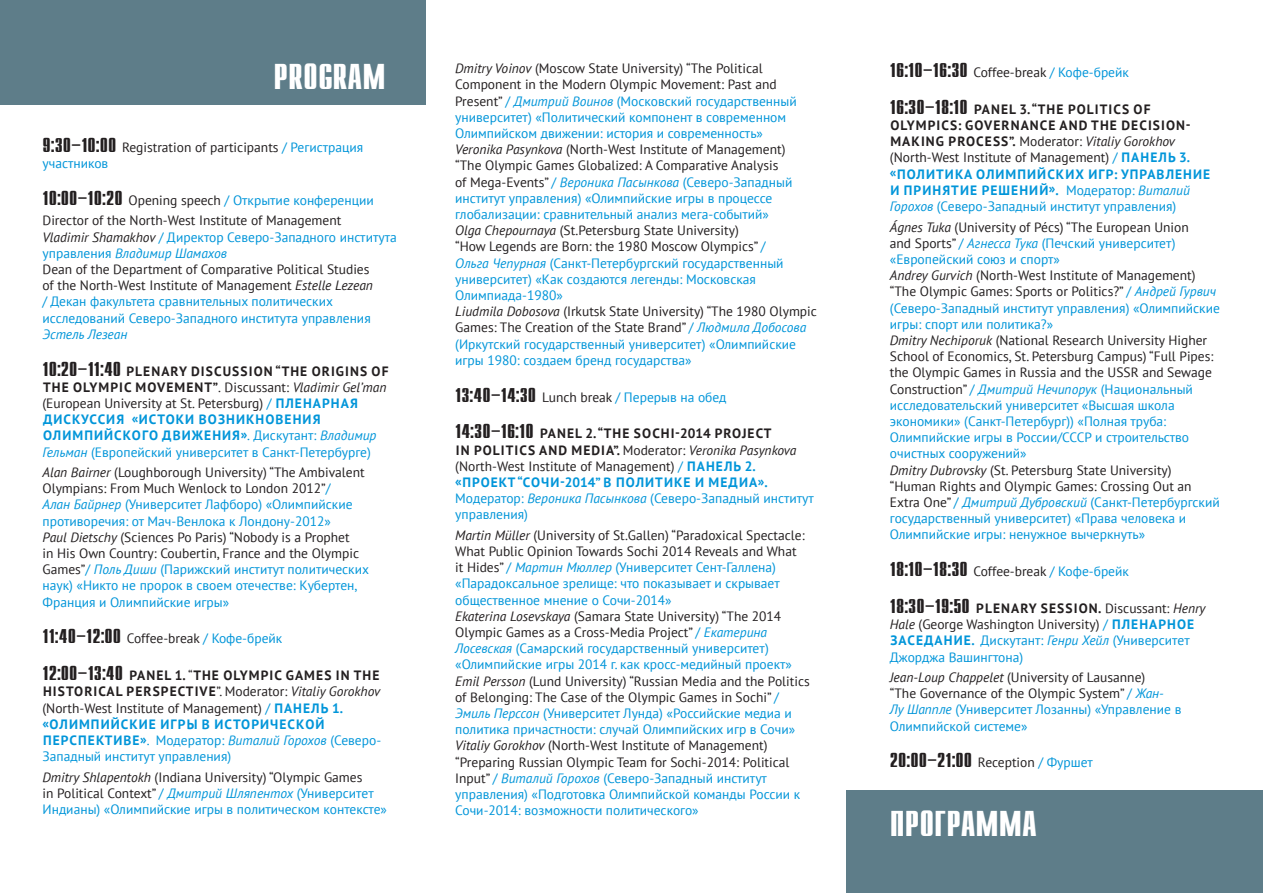
<style>
.page{position:relative;width:1263px;height:893px;background:#fff}
.page>*{position:absolute;margin:0;border:0;box-sizing:border-box;transform-origin:0 0}
.t1{font:700 29.85px "Compact";color:#fff}
.time{font:700 16.5px "Compact";color:#231f20}
.text{font:13.5px/16.2px "PT Sans";color:#0095d9}
.text-2{font:13.5px/16.2px "PT Sans";color:#231f20}
.time-2{font:700 13.5px/16.2px "PT Sans";letter-spacing:.08em;color:#231f20}
.time-3{font:700 13.5px/16.2px "PT Sans";letter-spacing:.08em;color:#0095d9}
.time-4{font:13.5px/16.2px "PT Sans";color:#0095d9}
.time-5{font:13.5px/16.2px "PT Sans";color:#231f20}
.s1{font-family:"Compact";font-weight:700;font-size:16.5px}
.s2{color:#0095d9}
.s3{font-family:"Compact";font-weight:700;font-size:16.5px;color:#231f20}
.s4{color:#231f20}
.s5{font-style:italic}
.s6{font-style:italic;color:#0095d9}
.s7{font-style:italic;color:#231f20}
.s8{font-family:"Compact";font-size:16.5px;color:#231f20}
.s9{font-weight:400;color:#231f20}
.s10{font-weight:400;font-style:italic;color:#231f20}
.s11{font-weight:400}
.s12{font-weight:400;font-style:italic}
.s13{font-family:"Compact";font-size:16.5px}
.s14{font-weight:400;color:#0095d9}
.s15{font-weight:400;font-style:italic;color:#0095d9}
.s16{font-weight:700;color:#231f20}
.s17{font-weight:700}
.s18{font-family:"PT Sans";font-weight:400;font-size:13.5px}
.s19{font-family:"PT Sans";font-weight:400;font-size:13.5px;color:#0095d9}
</style>
<div class="page">
<div style="left:846px;top:790px;width:417px;height:103px;background:#5e7d89"></div>
<div style="left:0;top:0;width:425px;height:105px;background:#5e7d89"></div>
<p class="t1" style="left:274px;top:57px;width:114px">PROGRAM</p>
<p class="time-5" style="left:43px;top:139px;width:322px"><span class="s1">9:30–10:00</span> Registration of participants <span class="s2">/ Регистрация участников</span></p>
<p class="time-4" style="left:43px;top:192px;width:333px"><span class="s3">10:00–10:20</span> <span class="s4">Opening speech</span> / Открытие конференции</p>
<p class="text-2" style="left:43px;top:212px;width:356px">Director of the North-West Institute of Management<br><span class="s5">Vladimir Shamakhov</span> <span class="s2">/ Директор Северо-Западного института управления</span> <span class="s6">Владимир Шамахов</span></p>
<p class="text" style="left:43px;top:261px;width:332px"><span class="s4">Dean of the Department of Comparative Political Studies of the North-West Institute of Management</span> <span class="s7">Estelle Lezean </span>/ Декан факультета сравнительных политических исследований Северо-Западного института управления <span class="s5">Эстель Лезеан</span></p>
<p class="time-3" style="left:43px;top:362px;width:348px"><span class="s8">10:20–11:40</span> <span class="s4">PLENARY DISCUSSION “THE ORIGINS OF THE OLYMPIC MOVEMENT”</span><span class="s9">. Discussant:</span> <span class="s10">Vladimir Gel’man </span><span class="s9">(European University at St. Petersburg)</span> <span class="s11">/</span> ПЛЕНАРНАЯ ДИСКУССИЯ «ИСТОКИ ВОЗНИКНОВЕНИЯ ОЛИМПИЙСКОГО ДВИЖЕНИЯ»<span class="s11">. Дискутант:</span> <span class="s12">Владимир Гельман</span> <span class="s11">(Европейский университет в Санкт-Петербурге)</span></p>
<p class="text-2" style="left:43px;top:464px;width:324px"><span class="s5">Alan Bairner</span> (Loughborough University) “The Ambivalent Olympians: From Much Wenlock to London 2012”<span class="s2">/<br></span><span class="s6">Алан Байрнер</span> <span class="s2">(Университет Лафборо) «Олимпийские противоречия: от Мач-Венлока к Лондону-2012»</span></p>
<p class="text" style="left:43px;top:529px;width:328px"><span class="s7">Paul Dietschy</span> <span class="s4">(Sciences Po Paris) “Nobody is a Prophet<br>in His Own Country: Coubertin, France and the Olympic Games”</span>/ <span class="s5">Поль Диши</span> (Парижский институт политических наук) «Никто не пророк в своем отечестве: Кубертен, Франция и Олимпийские игры»</p>
<p class="time-5" style="left:43px;top:630px;width:241px"><span class="s1">11:40–12:00</span> Coffee-break <span class="s2">/ Кофе-брейк</span></p>
<p class="time-3" style="left:43px;top:667px;width:340px"><span class="s8">12:00–13:40</span> <span class="s4">PANEL 1.</span> <span class="s9">“</span><span class="s4">THE OLYMPIC GAMES IN THE HISTORICAL PERSPECTIVE</span><span class="s9">”. Moderator:</span> <span class="s10">Vitaliy Gorokhov </span><span class="s9">(North-West Institute of Management)</span> <span class="s11">/</span> ПАНЕЛЬ 1. «ОЛИМПИЙСКИЕ ИГРЫ В ИСТОРИЧЕСКОЙ ПЕРСПЕКТИВЕ»<span class="s11">. Модератор:</span> <span class="s12">Виталий Горохов</span> <span class="s11">(Северо-Западный институт управления)</span></p>
<p class="text" style="left:43px;top:768px;width:346px"><span class="s7">Dmitry Shlapentokh</span> <span class="s4">(Indiana University) “Olympic Games<br>in Political Context”</span> / <span class="s5">Дмитрий Шляпентох</span> (Университет<br>Индианы) «Олимпийские игры в политическом контексте»</p>
<p class="text" style="left:455px;top:60px;width:343px"><span class="s7">Dmitry Voinov</span> <span class="s4">(Moscow State University) “The Political Component in the Modern Olympic Movement: Past and Present”</span> / <span class="s5">Дмитрий Воинов</span> (Московский государственный университет) «Политический компонент в современном Олимпийском движении: история и современность»</p>
<p class="text" style="left:455px;top:141px;width:339px"><span class="s7">Veronika Pasynkova</span> <span class="s4">(North-West Institute of Management) “The Olympic Games Globalized: A Comparative Analysis of Mega-Events”</span> / <span class="s5">Вероника Пасынкова</span> (Северо-Западный институт управления) «Олимпийские игры в процессе глобализации: сравнительный анализ мега-событий»</p>
<p class="text" style="left:455px;top:222px;width:330px"><span class="s7">Olga Chepournaya</span> <span class="s4">(St.Petersburg State University)<br>“How Legends are Born: the 1980 Moscow Olympics”</span> / <span class="s5">Ольга Чепурная</span> (Санкт-Петербургский государственный университет) «Как создаются легенды: Московская Олимпиада-1980»</p>
<p class="text" style="left:455px;top:303px;width:363px"><span class="s7">Liudmila Dobosova</span> <span class="s4">(Irkutsk State University) “The 1980 Olympic Games: The Creation of the State Brand”</span> / <span class="s5">Людмила Добосова </span>(Иркутский государственный университет) «Олимпийские игры 1980: создаем бренд государства»</p>
<p class="time-4" style="left:455px;top:388px;width:273px"><span class="s3">13:40–14:30</span> <span class="s4">Lunch break</span> / Перерыв на обед</p>
<p class="time-2" style="left:455px;top:425px;width:360px"><span class="s13">14:30–16:10</span> PANEL 2. “THE SOCHI-2014 PROJECT<br>IN POLITICS AND MEDIA”. <span class="s11">Moderator:</span> <span class="s12">Veronika Pasynkova </span><span class="s11">(North-West Institute of Management)</span> <span class="s14">/</span> <span class="s2">ПАНЕЛЬ 2. «ПРОЕКТ “СОЧИ-2014” В ПОЛИТИКЕ И МЕДИА».<br></span><span class="s14">Модератор:</span> <span class="s15">Вероника Пасынкова</span> <span class="s14">(Северо-Западный институт управления)</span></p>
<p class="text-2" style="left:455px;top:527px;width:351px"><span class="s5">Martin Müller</span> (University of St.Gallen) “Paradoxical Spectacle:<br>What Public Opinion Towards Sochi 2014 Reveals and What it Hides” <span class="s2">/</span> <span class="s6">Мартин Мюллер</span> <span class="s2">(Университет Сент-Галлена) «Парадоксальное зрелище: что показывает и скрывает общественное мнение о Сочи-2014»</span></p>
<p class="text" style="left:455px;top:608px;width:338px"><span class="s7">Ekaterina Losevskaya</span> <span class="s4">(Samara State University) “The 2014<br>Olympic Games as a Cross-Media Project”</span> / <span class="s5">Екатерина Лосевская</span> (Самарский государственный университет) «Олимпийские игры 2014 г. как кросс-медийный проект»</p>
<p class="text-2" style="left:455px;top:672px;width:356px"><span class="s5">Emil Persson</span> (Lund University) “Russian Media and the Politics of Belonging: The Case of the Olympic Games in Sochi” <span class="s2">/ </span><span class="s6">Эмиль Перссон</span> <span class="s2">(Университет Лунда) «Российские медиа и политика причастности: случай Олимпийских игр в Сочи»</span></p>
<p class="text" style="left:455px;top:737px;width:347px"><span class="s7">Vitaliy Gorokhov</span> <span class="s4">(North-West Institute of Management) “Preparing Russian Olympic Team for Sochi-2014: Political Input”</span> / <span class="s5">Виталий Горохов</span> (Северо-Западный институт управления) «Подготовка Олимпийской команды России к Сочи-2014: возможности политического»</p>
<p class="time-5" style="left:890px;top:64px;width:241px"><span class="s1">16:10–16:30</span> Coffee-break <span class="s2">/ Кофе-брейк</span></p>
<p class="time-2" style="left:890px;top:101px;width:322px"><span class="s13">16:30–18:10</span> PANEL 3. “THE POLITICS OF OLYMPICS: GOVERNANCE AND THE DECISION-MAKING PROCESS”. <span class="s11">Moderator:</span> <span class="s12">Vitaliy Gorokhov </span><span class="s11">(North-West Institute of Management)</span> <span class="s14">/</span> <span class="s2">ПАНЕЛЬ 3. «ПОЛИТИКА ОЛИМПИЙСКИХ ИГР: УПРАВЛЕНИЕ И ПРИНЯТИЕ РЕШЕНИЙ».</span> <span class="s14">Модератор:</span> <span class="s15">Виталий Горохов</span> <span class="s14">(Северо-Западный институт управления)</span></p>
<p class="text-2" style="left:890px;top:218px;width:300px"><span class="s5">Ágnes Tuka</span> (University of Pécs) “The European Union and Sports” <span class="s2">/</span> <span class="s6">Агнесса Тука</span> <span class="s2">(Печский университет) «Европейский союз и спорт»</span></p>
<p class="text" style="left:890px;top:267px;width:331px"><span class="s7">Andrey Gurvich</span> <span class="s4">(North-West Institute of Management) “The Olympic Games: Sports or Politics?”</span> / <span class="s5">Андрей Гурвич </span>(Северо-Западный институт управления) «Олимпийские игры: спорт или политика?»</p>
<p class="text" style="left:890px;top:332px;width:325px"><span class="s7">Dmitry Nechiporuk</span> <span class="s4">(National Research University Higher School of Economics, St. Petersburg Campus) “Full Pipes: the Olympic Games in Russia and the USSR and Sewage Construction”</span> / <span class="s5">Дмитрий Нечипорук</span> (Национальный исследовательский университет «Высшая школа экономики» (Санкт-Петербург)) «Полная труба:<br>Олимпийские игры в России/СССР и строительство очистных сооружений»</p>
<p class="text" style="left:890px;top:461px;width:331px"><span class="s7">Dmitry Dubrovsky</span> <span class="s4">(St. Petersburg State University) “Human Rights and Olympic Games: Crossing Out an Extra One”</span> / <span class="s5">Дмитрий Дубровский</span> (Санкт-Петербургский государственный университет) «Права человека и Олимпийские игры: ненужное вычеркнуть»</p>
<p class="time-5" style="left:890px;top:563px;width:241px"><span class="s1">18:10–18:30</span> Coffee-break <span class="s2">/ Кофе-брейк</span></p>
<p class="time-4" style="left:890px;top:600px;width:317px"><span class="s3">18:30–19:50</span> <span class="s16">PLENARY SESSION.</span> <span class="s4">Discussant:</span> <span class="s7">Henry Hale</span> <span class="s4">(George Washington University)</span> / <span class="s17">ПЛЕНАРНОЕ ЗАСЕДАНИЕ.</span> Дискутант: <span class="s5">Генри Хейл</span> (Университет Джорджа Вашингтона)</p>
<p class="text-2" style="left:890px;top:669px;width:293px"><span class="s5">Jean-Loup Chappelet</span> (University of Lausanne)<br>“The Governance of the Olympic System” <span class="s2">/</span> <span class="s6">Жан-<br>Лу Шаппле</span> <span class="s2">(Университет Лозанны) «Управление в Олимпийской системе»</span></p>
<p class="time" style="left:890px;top:750px;width:204px">20:00–21:00 <span class="s18">Reception</span> <span class="s19">/ Фуршет</span></p>
<p class="t1" style="left:890px;top:805px;width:148px">ПРОГРАММА</p>
</div>
